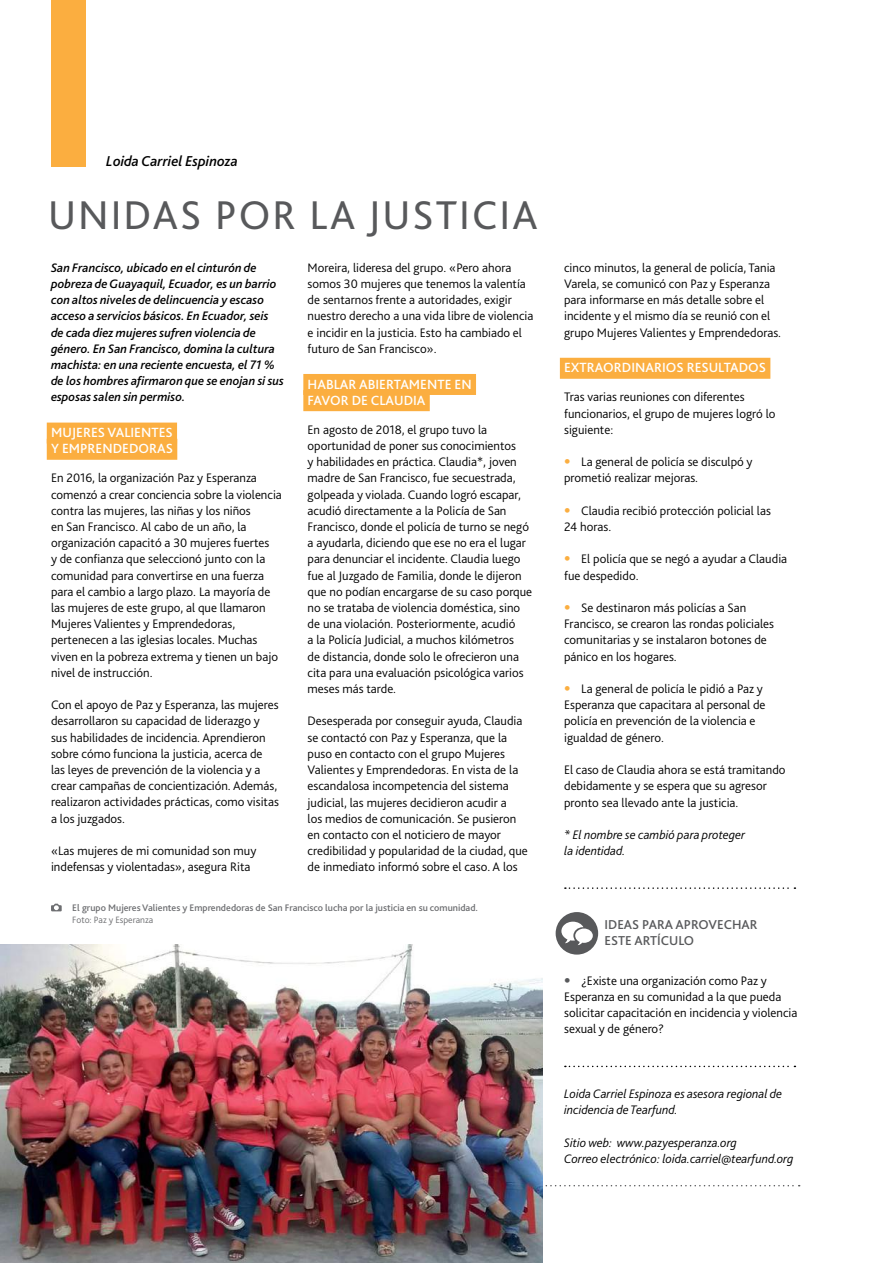
<style>
.page{position:relative;width:893px;height:1263px;background:#fff}
.page>*{position:absolute;margin:0;border:0;box-sizing:border-box;transform-origin:0 0}
.t1{font:42px "Bliss Pro";letter-spacing:.05em;color:#58595b}
.t2{font:italic 500 15px "Bliss Pro";color:#000}
.t3{font:500 13.95px/16.2px "Bliss Pro";color:#fff}
.t4{font:500 13.5px/16.5px "Bliss Pro";color:#58595b}
.t5{font:300 12.9px/16.2px "Bliss Pro";color:#000}
.t6{font:italic 500 12.9px/16.2px "Bliss Pro";color:#000}
.t7{font:italic 300 12.9px/16.2px "Bliss Pro";color:#000}
.t8{font:500 9.9px "Bliss Pro";color:#6d6e71}
.t9{font:300 9.6px "Bliss Pro";color:#6d6e71}
.s1{font-family:"Trade Gothic Bold Cond Twenty";font-weight:400;color:#fbae40}
.s2{font-family:"Trade Gothic Bold Cond Twenty";font-weight:400;color:#58595b}
</style>
<div class="page">
<svg style="left:545px;top:1185px;width:255px;height:1px"></svg>
<div style="left:47px;top:423px;width:130px;height:21px;background:#fbae40"></div>
<div style="left:47px;top:439px;width:130px;height:21px;background:#fbae40"></div>
<div style="left:303px;top:374px;width:173px;height:21px;background:#fbae40"></div>
<div style="left:303px;top:390px;width:127px;height:21px;background:#fbae40"></div>
<div style="left:560px;top:358px;width:210px;height:21px;background:#fbae40"></div>
<svg style="left:565px;top:887px;width:230px;height:2px"></svg>
<svg style="left:565px;top:1066px;width:230px;height:1px"></svg>
<div style="left:556px;top:912px;width:42px;height:42px;background:#58595b;border-radius:50%"></div>
<svg style="left:561px;top:922px;width:32px;height:23px"></svg>
<div style="left:51px;top:0;width:34px;height:166px;background:#fbae40"></div>
<img style="left:0;top:945px;width:543px;height:318px">
<svg style="left:51px;top:904px;width:11px;height:7px"></svg>
<p class="t2" style="left:106px;top:152px;width:133px">Loida Carriel Espinoza</p>
<h1 class="t1" style="left:48px;top:189px;width:491px">UNIDAS POR LA JUSTICIA</h1>
<p class="t6" style="left:51px;top:259px;width:234px">San Francisco, ubicado en el cinturón de pobreza de Guayaquil, Ecuador, es un barrio con altos niveles de delincuencia y escaso acceso a servicios básicos. En Ecuador, seis de cada diez mujeres sufren violencia de género. En San Francisco, domina la cultura machista: en una reciente encuesta, el 71 % de los hombres afirmaron que se enojan si sus esposas salen sin permiso.</p>
<p class="t3" style="left:51px;top:424px;width:124px">MUJERES VALIENTES<br>Y EMPRENDEDORAS</p>
<p class="t5" style="left:51px;top:470px;width:232px">En 2016, la organización Paz y Esperanza comenzó a crear conciencia sobre la violencia contra las mujeres, las niñas y los niños<br>en San Francisco. Al cabo de un año, la organización capacitó a 30 mujeres fuertes<br>y de confianza que seleccionó junto con la comunidad para convertirse en una fuerza para el cambio a largo plazo. La mayoría de las mujeres de este grupo, al que llamaron Mujeres Valientes y Emprendedoras, pertenecen a las iglesias locales. Muchas viven en la pobreza extrema y tienen un bajo nivel de instrucción.</p>
<p class="t5" style="left:51px;top:696px;width:229px">Con el apoyo de Paz y Esperanza, las mujeres desarrollaron su capacidad de liderazgo y sus habilidades de incidencia. Aprendieron sobre cómo funciona la justicia, acerca de las leyes de prevención de la violencia y a crear campañas de concientización. Además, realizaron actividades prácticas, como visitas a los juzgados.</p>
<p class="t5" style="left:51px;top:842px;width:207px">«Las mujeres de mi comunidad son muy indefensas y violentadas», asegura Rita</p>
<p class="t5" style="left:308px;top:259px;width:227px">Moreira, lideresa del grupo. «Pero ahora somos 30 mujeres que tenemos la valentía de sentarnos frente a autoridades, exigir nuestro derecho a una vida libre de violencia e incidir en la justicia. Esto ha cambiado el futuro de San Francisco».</p>
<p class="t3" style="left:308px;top:376px;width:166px">HABLAR ABIERTAMENTE EN<br>FAVOR DE CLAUDIA</p>
<p class="t5" style="left:308px;top:421px;width:226px">En agosto de 2018, el grupo tuvo la oportunidad de poner sus conocimientos<br>y habilidades en práctica. Claudia*, joven madre de San Francisco, fue secuestrada, golpeada y violada. Cuando logró escapar, acudió directamente a la Policía de San Francisco, donde el policía de turno se negó a ayudarla, diciendo que ese no era el lugar para denunciar el incidente. Claudia luego fue al Juzgado de Familia, donde le dijeron que no podían encargarse de su caso porque no se trataba de violencia doméstica, sino de una violación. Posteriormente, acudió<br>a la Policía Judicial, a muchos kilómetros<br>de distancia, donde solo le ofrecieron una cita para una evaluación psicológica varios meses más tarde.</p>
<p class="t5" style="left:308px;top:713px;width:222px">Desesperada por conseguir ayuda, Claudia se contactó con Paz y Esperanza, que la puso en contacto con el grupo Mujeres Valientes y Emprendedoras. En vista de la escandalosa incompetencia del sistema judicial, las mujeres decidieron acudir a<br>los medios de comunicación. Se pusieron en contacto con el noticiero de mayor credibilidad y popularidad de la ciudad, que de inmediato informó sobre el caso. A los</p>
<p class="t8" style="left:72px;top:902px;width:407px">El grupo Mujeres Valientes y Emprendedoras de San Francisco lucha por la justicia en su comunidad.</p>
<p class="t9" style="left:72px;top:914px;width:82px">Foto: Paz y Esperanza</p>
<p class="t5" style="left:564px;top:259px;width:219px">cinco minutos, la general de policía, Tania Varela, se comunicó con Paz y Esperanza para informarse en más detalle sobre el incidente y el mismo día se reunió con el grupo Mujeres Valientes y Emprendedoras.</p>
<p class="t3" style="left:564px;top:360px;width:203px">EXTRAORDINARIOS RESULTADOS</p>
<p class="t5" style="left:564px;top:389px;width:213px">Tras varias reuniones con diferentes funcionarios, el grupo de mujeres logró lo siguiente:</p>
<p class="t5" style="left:564px;top:453px;width:190px"><span class="s1">•</span> La general de policía se disculpó y prometió realizar mejoras.</p>
<p class="t5" style="left:564px;top:502px;width:208px"><span class="s1">•</span> Claudia recibió protección policial las<br>24 horas.</p>
<p class="t5" style="left:564px;top:551px;width:225px"><span class="s1">•</span> El policía que se negó a ayudar a Claudia fue despedido.</p>
<p class="t5" style="left:564px;top:599px;width:211px"><span class="s1">•</span> Se destinaron más policías a San Francisco, se crearon las rondas policiales comunitarias y se instalaron botones de pánico en los hogares.</p>
<p class="t5" style="left:564px;top:680px;width:203px"><span class="s1">•</span> La general de policía le pidió a Paz y Esperanza que capacitara al personal de policía en prevención de la violencia e igualdad de género.</p>
<p class="t5" style="left:564px;top:761px;width:223px">El caso de Claudia ahora se está tramitando debidamente y se espera que su agresor pronto sea llevado ante la justicia.</p>
<p class="t7" style="left:564px;top:826px;width:183px">* El nombre se cambió para proteger la identidad.</p>
<p class="t4" style="left:604px;top:916px;width:155px">IDEAS PARA APROVECHAR<br>ESTE ARTÍCULO</p>
<p class="t5" style="left:564px;top:972px;width:235px"><span class="s2">•</span> ¿Existe una organización como Paz y Esperanza en su comunidad a la que pueda solicitar capacitación en incidencia y violencia sexual y de género?</p>
<p class="t7" style="left:564px;top:1085px;width:219px">Loida Carriel Espinoza es asesora regional de incidencia de Tearfund.</p>
<p class="t7" style="left:564px;top:1134px;width:231px">Sitio web: www.pazyesperanza.org<br>Correo electrónico: loida.carriel@tearfund.org</p>
</div>
